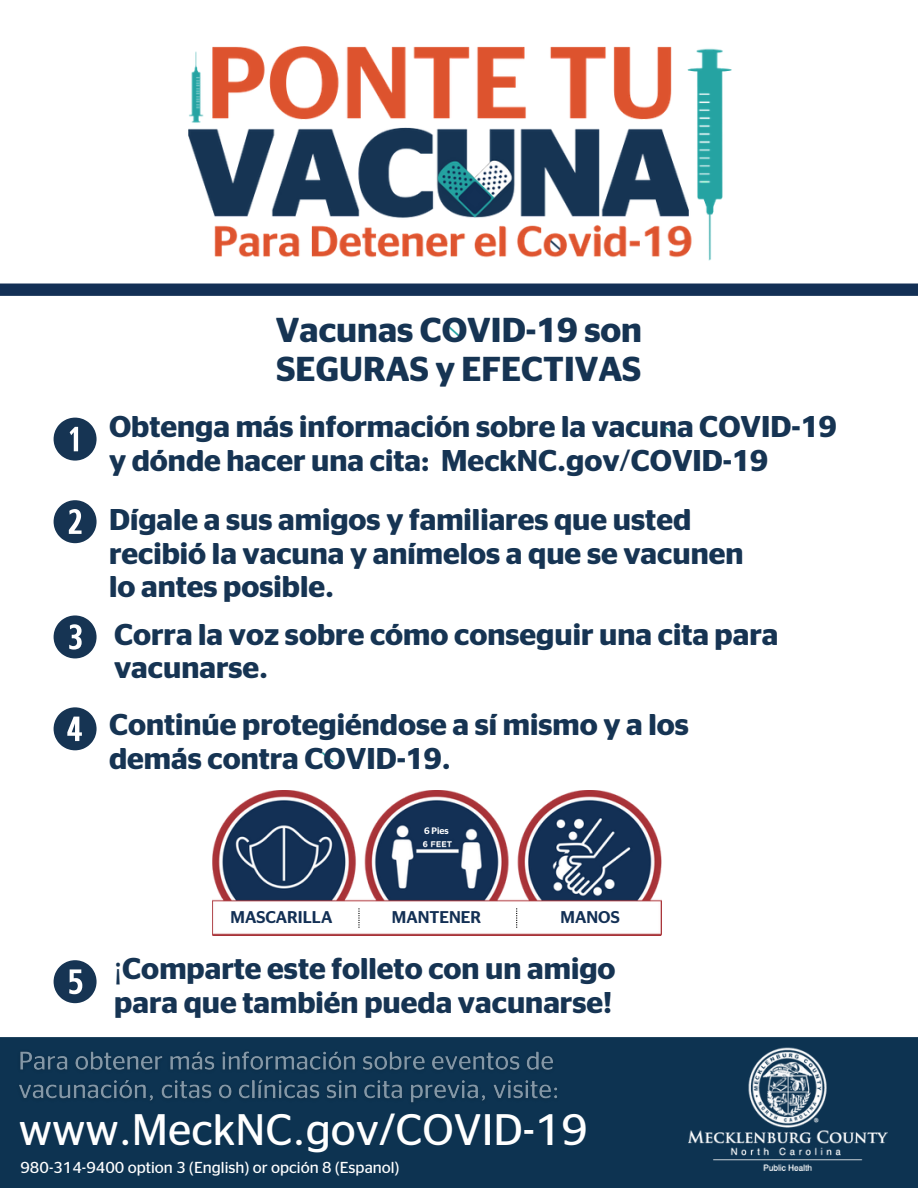
<style>
.page{position:relative;width:918px;height:1188px;background:#fff}
.page>*{position:absolute;margin:0;border:0;box-sizing:border-box;transform-origin:0 0}
.t1{font:700 57.3px "Combi Numerals Pro";color:#163453}
.t2{font:43.95px "Stag Sans";color:#fff}
.t3{font:600 34.5px "Stag Sans";color:#163453}
.t4{font:600 30px/33.8px "Stag Sans";color:#163453}
.t5{font:500 16.95px "Stag Sans";color:#133055}
.t6{font:15.9px "Stag Sans";color:#fff}
.t7{font:500 9.3px "Stag Sans";color:#fff}
.s1{font-family:"Noto Sans";font-weight:400}
.s2{font-family:"Noto Sans"}
</style>
<div class="page">
<div style="left:0;top:284px;width:918px;height:12px;background:#133055"></div>
<img style="left:212px;top:791px;width:450px;height:145px">
<div style="left:217px;top:904px;width:438px;height:26px;background:#fff"></div>
<svg style="left:358px;top:908px;width:2px;height:20px"></svg>
<svg style="left:516px;top:908px;width:1px;height:20px"></svg>
<div style="left:415px;top:817px;width:44px;height:20px;background:#133055"></div>
<div style="left:0;top:1037px;width:918px;height:151px;background:#0d3351"></div>
<img style="left:688px;top:1046px;width:200px;height:124px">
<img style="left:83px;top:46px;width:753px;height:238px">
<img style="left:13px;top:1043px;width:552px;height:67px">
<p class="t1" style="left:52px;top:416px;width:48px">Q</p>
<p class="t1" style="left:52px;top:498px;width:48px">W</p>
<p class="t1" style="left:52px;top:613px;width:48px">E</p>
<p class="t1" style="left:52px;top:705px;width:48px">R</p>
<p class="t3" style="left:276px;top:315px;width:368px">Vacunas COVID-19 son</p>
<p class="t3" style="left:277px;top:354px;width:366px">SEGURAS y EFECTIVAS</p>
<p class="t4" style="left:109px;top:411px;width:729px">Obtenga más información sobre la vacuna COVID-19</p>
<p class="t4" style="left:109px;top:445px;width:661px">y dónde hacer una cita: MeckNC.gov<span class="s1">/</span>COVID-19</p>
<p class="t4" style="left:109px;top:504px;width:636px">Dígale a sus amigos y familiares que usted recibió la vacuna y anímelos a que se vacunen lo antes posible.</p>
<p class="t4" style="left:114px;top:619px;width:666px">Corra la voz sobre cómo conseguir una cita para</p>
<p class="t4" style="left:114px;top:653px;width:156px">vacunarse.</p>
<p class="t4" style="left:109px;top:709px;width:581px">Continúe protegiéndose a sí mismo y a los</p>
<p class="t4" style="left:109px;top:743px;width:343px">demás contra COVID-19.</p>
<p class="t7" style="left:424px;top:826px;width:26px">6 Pies</p>
<p class="t1" style="left:52px;top:958px;width:48px">T</p>
<p class="t5" style="left:230px;top:909px;width:103px">MASCARILLA</p>
<p class="t5" style="left:392px;top:909px;width:91px">MANTENER</p>
<p class="t5" style="left:561px;top:909px;width:61px">MANOS</p>
<p class="t4" style="left:114px;top:953px;width:503px"><span class="s1">¡</span>Comparte este folleto con un amigo para que también pueda vacunarse!</p>
<p class="t2" style="left:19px;top:1110px;width:570px">www.MeckNC.gov<span class="s2">/</span>COVID-19</p>
<p class="t6" style="left:20px;top:1160px;width:380px">980-314-9400 option 3 <span class="s2">(</span>English<span class="s2">)</span> or opción 8 <span class="s2">(</span>Espanol<span class="s2">)</span></p>
</div>
